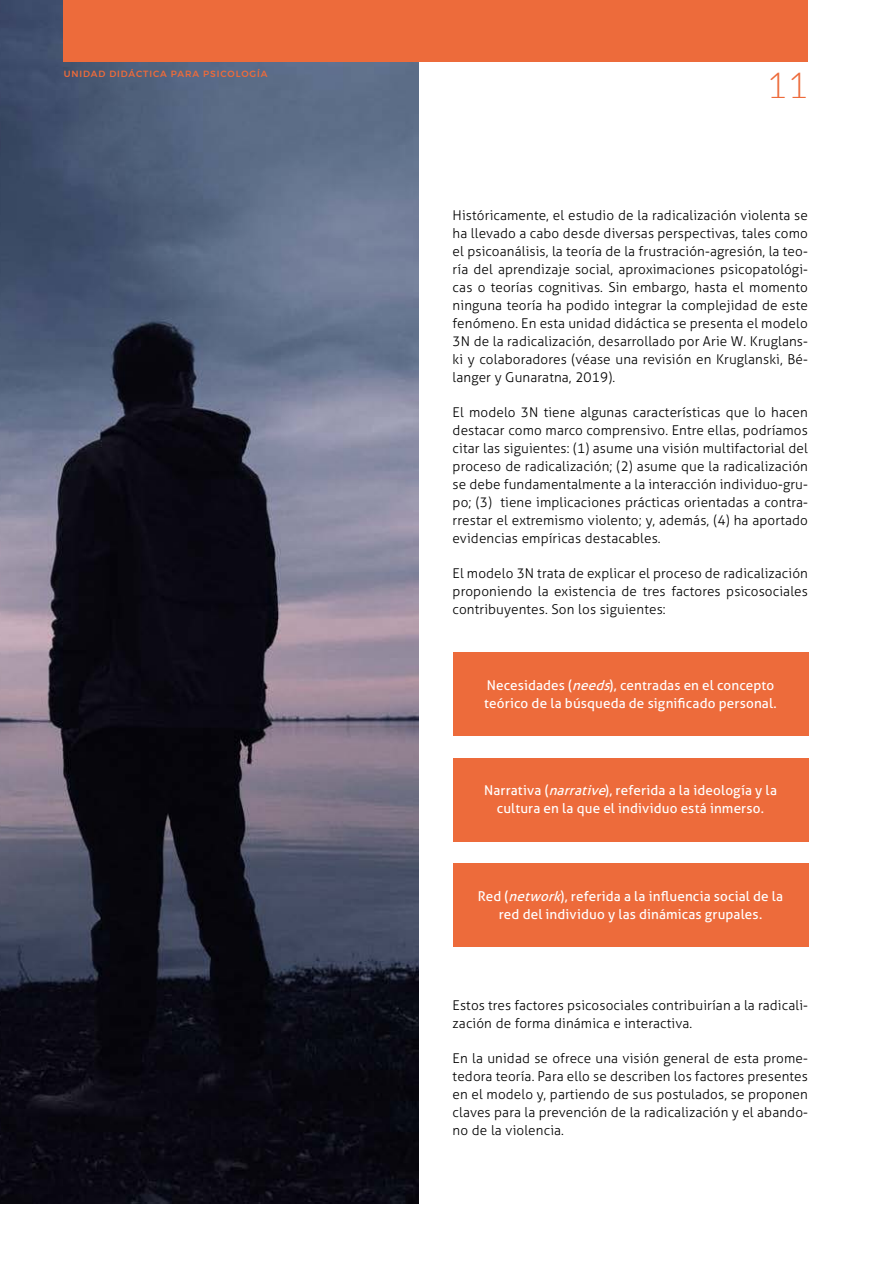
<style>
.page{position:relative;width:893px;height:1263px;background:#fff}
.page>*{position:absolute;margin:0;border:0;box-sizing:border-box;transform-origin:0 0}
.t1{font:300 36px "Lato";color:#ed6b3b}
.credit_text{font:300 13.5px/18px "Aller";letter-spacing:.01em;color:#000;text-align:justify}
.t2{font:13.5px/18px "Aller";letter-spacing:.01em;color:#fff;text-align:center}
.t3{font:500 9px "Montserrat";letter-spacing:.1em;color:#ed6b3b}
.s1{font-style:italic}
</style>
<div class="page">
<img style="left:0;top:0;width:419px;height:1203px">
<div style="left:64px;top:0;width:744px;height:62px;background:#ed6b3b"></div>
<div style="left:453px;top:652px;width:355px;height:84px;background:#ed6b3b"></div>
<div style="left:453px;top:758px;width:355px;height:84px;background:#ed6b3b"></div>
<div style="left:453px;top:863px;width:355px;height:84px;background:#ed6b3b"></div>
<p class="t3" style="left:64px;top:66px;width:205px">UNIDAD DIDÁCTICA PARA PSICOLOGÍA</p>
<h1 class="t1" style="left:766px;top:66px;width:43px">11</h1>
<p class="credit_text" style="left:453px;top:206px;width:357px">Históricamente, el estudio de la radicalización violenta se ha llevado a cabo desde diversas perspectivas, tales como el psicoanálisis, la teoría de la frustración-agresión, la teo&shy;ría del aprendizaje social, aproximaciones psicopatológi&shy;cas o teorías cognitivas. Sin embargo, hasta el momento ninguna teoría ha podido integrar la complejidad de este fenómeno. En esta unidad didáctica se presenta el modelo 3N de la radicalización, desarrollado por Arie W. Kruglans&shy;ki y colaboradores (véase una revisión en Kruglanski, Bé&shy;langer y Gunaratna, 2019).</p>
<p class="credit_text" style="left:453px;top:403px;width:357px">El modelo 3N tiene algunas características que lo hacen destacar como marco comprensivo. Entre ellas, podríamos citar las siguientes: (1) asume una visión multifactorial del proceso de radicalización; (2) asume que la radicalización se debe fundamentalmente a la interacción individuo-gru&shy;po; (3) tiene implicaciones prácticas orientadas a contra&shy;rrestar el extremismo violento; y, además, (4) ha aportado evidencias empíricas destacables.</p>
<p class="credit_text" style="left:453px;top:564px;width:357px">El modelo 3N trata de explicar el proceso de radicalización proponiendo la existencia de tres factores psicosociales contribuyentes. Son los siguientes:</p>
<p class="t2" style="left:484px;top:676px;width:294px;text-align:left">Necesidades (<span class="s1">needs</span>), centradas en el concepto teórico de la búsqueda de significado personal.</p>
<p class="t2" style="left:484px;top:782px;width:294px">Narrativa (<span class="s1">narrative</span>), referida a la ideología y la cultura en la que el individuo está inmerso.</p>
<p class="t2" style="left:478px;top:887px;width:307px">Red (<span class="s1">network</span>), referida a la influencia social de la red del individuo y las dinámicas grupales.</p>
<p class="credit_text" style="left:453px;top:997px;width:357px">Estos tres factores psicosociales contribuirían a la radicali&shy;zación de forma dinámica e interactiva.</p>
<p class="credit_text" style="left:453px;top:1050px;width:357px">En la unidad se ofrece una visión general de esta prome&shy;tedora teoría. Para ello se describen los factores presentes en el modelo y, partiendo de sus postulados, se proponen claves para la prevención de la radicalización y el abando&shy;no de la violencia.</p>
</div>
